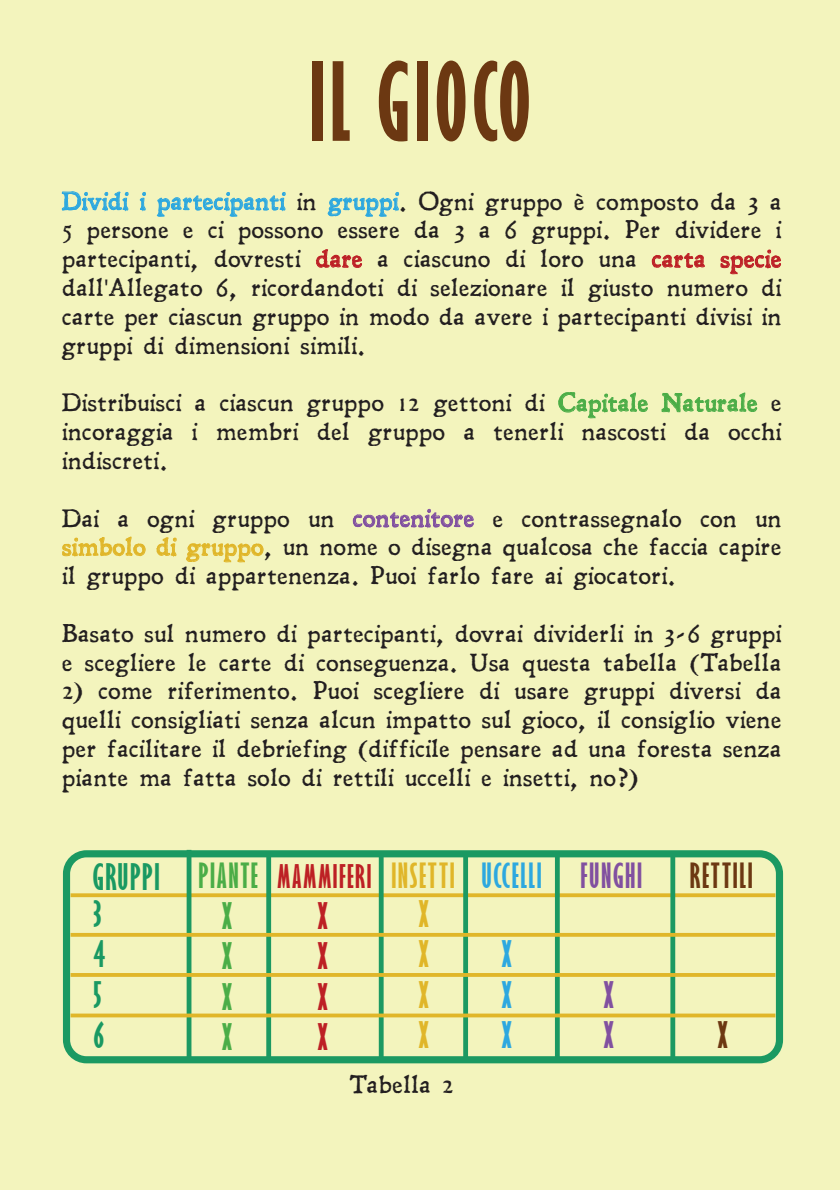
<style>
.page{position:relative;width:840px;height:1191px;background:#fff}
.page>*{position:absolute;margin:0;border:0;box-sizing:border-box;transform-origin:0 0}
.t1{font:700 extra-condensed 100px "Gill Sans";letter-spacing:.05em;color:#6c3812}
.t2{font:700 extra-condensed 33.8px/40.4px "Gill Sans";color:#199962;text-align:justify}
.t3{font:700 extra-condensed 33.8px/40.4px "Gill Sans";color:#4bad47;text-align:justify}
.t4{font:700 extra-condensed 33.8px/40.4px "Gill Sans";color:#bd2024;text-align:justify}
.t5{font:700 extra-condensed 33.8px/40.4px "Gill Sans";color:#e0b629;text-align:justify}
.t6{font:700 extra-condensed 33.8px/40.4px "Gill Sans";color:#2da8df;text-align:justify}
.t7{font:700 extra-condensed 33.8px/40.4px "Gill Sans";color:#8150a0}
.t8{font:700 extra-condensed 33.8px "Gill Sans";color:#6c3812}
.t9{font:700 extra-condensed 32px "Gill Sans";letter-spacing:.05em;color:#6c3812}
.t10{font:700 extra-condensed 30px "Gill Sans";letter-spacing:.05em;color:#bd2024}
.t11{font:24px/28.8px "Leander";color:#231f20;text-align:justify}
.s1{color:#2da8df}
.s2{color:#bd2024}
.s3{font-family:"Myriad Pro"}
.s4{color:#4bad47}
.s5{color:#8150a0}
.s6{color:#e0b629}
.s7{font-size:33.8px;color:#199962}
.s8{font-size:32px;color:#4bad47}
.s9{font-size:32px;color:#e0b629}
.s10{font-size:32px;color:#2da8df}
.s11{font-size:32px;color:#8150a0}
</style>
<div class="page">
<div style="left:0;top:1px;width:839px;height:1189px;background:#f3f4bd"></div>
<svg style="left:61px;top:191px;width:68px;height:21px"></svg>
<svg style="left:139px;top:192px;width:7px;height:20px"></svg>
<svg style="left:156px;top:192px;width:130px;height:25px"></svg>
<svg style="left:327px;top:192px;width:72px;height:25px"></svg>
<svg style="left:316px;top:249px;width:46px;height:19px"></svg>
<svg style="left:651px;top:253px;width:54px;height:15px"></svg>
<svg style="left:720px;top:249px;width:61px;height:26px"></svg>
<svg style="left:558px;top:392px;width:90px;height:27px"></svg>
<svg style="left:661px;top:392px;width:96px;height:21px"></svg>
<svg style="left:352px;top:508px;width:122px;height:21px"></svg>
<svg style="left:62px;top:536px;width:84px;height:21px"></svg>
<svg style="left:156px;top:537px;width:21px;height:20px"></svg>
<svg style="left:186px;top:543px;width:78px;height:20px"></svg>
<svg style="left:71px;top:893px;width:703px;height:4px;background:#e0ba35"></svg>
<div style="left:186px;top:850px;width:5px;height:209px;background:#1b9962"></div>
<div style="left:266px;top:852px;width:5px;height:209px;background:#1b9962"></div>
<div style="left:378px;top:852px;width:5px;height:209px;background:#1b9962"></div>
<div style="left:463px;top:852px;width:5px;height:209px;background:#1b9962"></div>
<div style="left:554px;top:852px;width:5px;height:209px;background:#1b9962"></div>
<svg style="left:670px;top:858px;width:4px;height:197px"></svg>
<hr style="left:71px;top:933px;width:704px;height:3px;background:#e0b629">
<svg style="left:71px;top:973px;width:703px;height:4px;background:#e0b72e"></svg>
<svg style="left:71px;top:1013px;width:703px;height:4px;background:#e1be3d"></svg>
<div style="left:63px;top:850px;width:719px;height:213px;border:7px solid #1b9962;border-radius:20px"></div>
<h1 class="t1" style="left:309px;top:41px;width:223px">IL GIOCO</h1>
<p class="t11" style="left:62px;top:187px;width:721px"><span class="s1">Dividi i partecipanti</span> in <span class="s1">gruppi</span>. Ogni gruppo è composto da 3 a 5 persone e ci possono essere da 3 a 6 gruppi. Per dividere i partecipanti, dovresti <span class="s2">dare</span> a ciascuno di loro una <span class="s2">carta specie </span>dall<span class="s3">'</span>Allegato 6, ricordandoti di selezionare il giusto numero di carte per ciascun gruppo in modo da avere i partecipanti divisi in gruppi di dimensioni simili.</p>
<p class="t11" style="left:62px;top:389px;width:721px">Distribuisci a ciascun gruppo 12 gettoni di <span class="s4">Capitale Naturale</span> e incoraggia i membri del gruppo a tenerli nascosti da occhi indiscreti.</p>
<p class="t11" style="left:62px;top:504px;width:721px">Dai a ogni gruppo un <span class="s5">contenitore</span> e contrassegnalo con un <span class="s6">simbolo di gruppo</span>, un nome o disegna qualcosa che faccia capire il gruppo di appartenenza. Puoi farlo fare ai giocatori.</p>
<p class="t11" style="left:62px;top:619px;width:720px">Basato sul numero di partecipanti, dovrai dividerli in 3-6 gruppi e scegliere le carte di conseguenza. Usa questa tabella (Tabella</p>
<p class="t11" style="left:62px;top:677px;width:721px">2) come riferimento. Puoi scegliere di usare gruppi diversi da quelli consigliati senza alcun impatto sul gioco, il consiglio viene per facilitare il debriefing (difficile pensare ad una foresta senza piante ma fatta solo di rettili uccelli e insetti, no?)</p>
<p class="t10" style="left:93px;top:858px;width:550px"><span class="s7">GRUPPI</span> <span class="s8">PIANTE</span> MAMMIFERI <span class="s9">INSETTI</span> <span class="s10">UCCELLI</span> <span class="s11">FUNGHI</span></p>
<h3 class="t9" style="left:689px;top:856px;width:64px">RETTILI</h3>
<h2 class="t2" style="left:93px;top:893px;width:13px">3<br>4<br>5<br>6</h2>
<h2 class="t3" style="left:222px;top:895px;width:12px">X X X X</h2>
<h2 class="t4" style="left:317px;top:895px;width:12px">X X X X</h2>
<h2 class="t5" style="left:418px;top:893px;width:12px">X X X X</h2>
<h2 class="t6" style="left:501px;top:934px;width:12px">X X X</h2>
<h2 class="t7" style="left:603px;top:974px;width:12px">X<br>X</h2>
<h2 class="t8" style="left:717px;top:1014px;width:12px">X</h2>
<p class="t11" style="left:349px;top:1070px;width:107px">Tabella 2</p>
</div>
